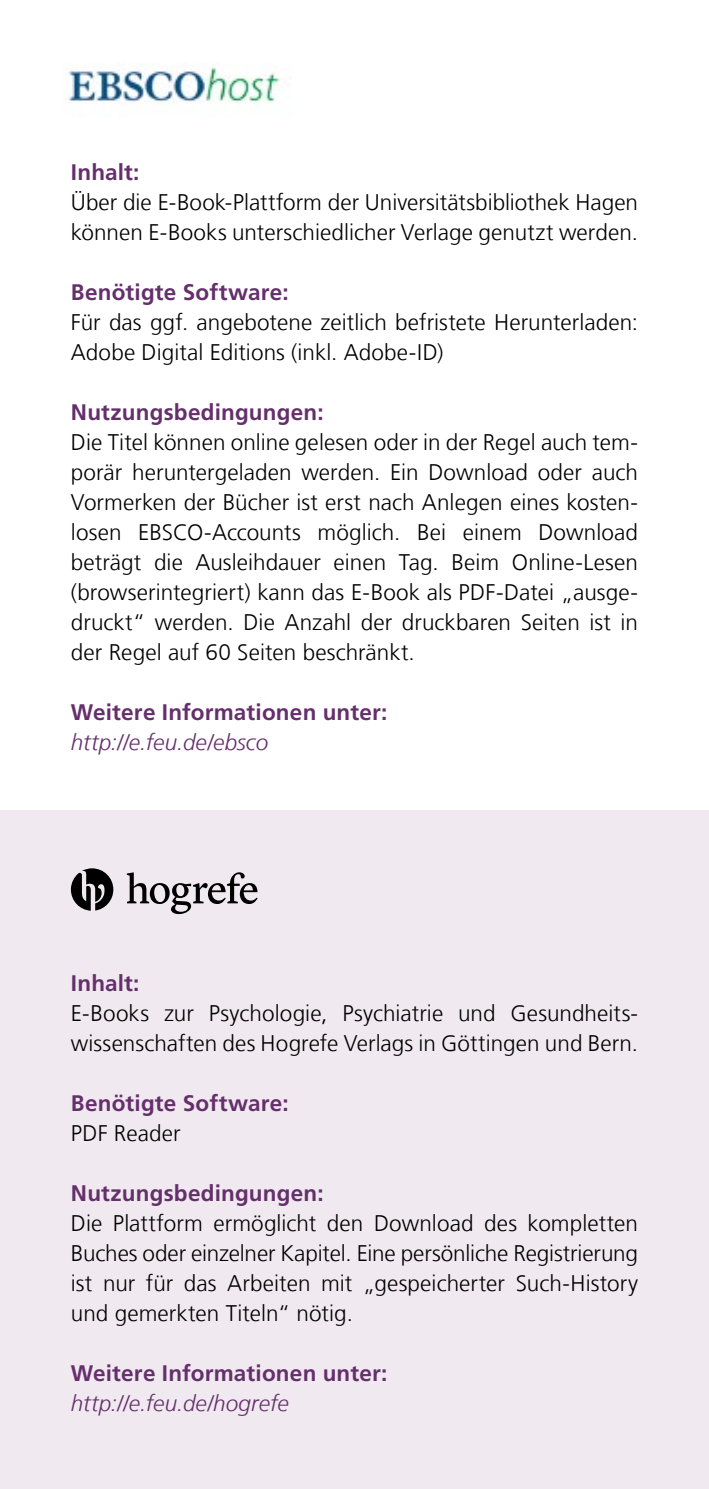
<style>
.page{position:relative;width:709px;height:1489px;background:#fff}
.page>*{position:absolute;margin:0;border:0;box-sizing:border-box;transform-origin:0 0}
.t1{font:300 22.5px/30px "Frutiger LT Com";letter-spacing:.005em;color:#000}
.t2{font:700 22.5px "Frutiger LT Com";letter-spacing:.01em;color:#652f6c}
.t3{font:italic 300 22.5px "Frutiger LT Com";letter-spacing:.005em;color:#652f6c}
</style>
<div class="page">
<div style="left:0;top:810px;width:709px;height:678px;background:#f0eaf0"></div>
<img style="left:68px;top:65px;width:213px;height:39px">
<svg style="left:71px;top:868px;width:42px;height:42px"></svg>
<svg style="left:127px;top:872px;width:130px;height:42px"></svg>
<p class="t2" style="left:71px;top:159px;width:70px">Inhalt:</p>
<p class="t1" style="left:71px;top:187px;width:568px">Über die E-Book-Plattform der Universitätsbibliothek Hagen können E-Books unterschiedlicher Verlage genutzt werden.</p>
<p class="t2" style="left:71px;top:279px;width:219px">Benötigte Software:</p>
<p class="t1" style="left:71px;top:307px;width:568px">Für das ggf. angebotene zeitlich befristete Herunterladen:<br>Adobe Digital Editions (inkl. Adobe-ID)</p>
<p class="t2" style="left:71px;top:399px;width:254px">Nutzungsbedingungen:</p>
<p class="t1" style="left:71px;top:427px;width:568px;text-align:justify">Die Titel können online gelesen oder in der Regel auch tem&shy;porär heruntergeladen werden. Ein Download oder auch Vormerken der Bücher ist erst nach Anlegen eines kosten&shy;losen EBSCO-Accounts möglich. Bei einem Download beträgt die Ausleihdauer einen Tag. Beim Online-Lesen (browserintegriert) kann das E-Book als PDF-Datei „ausge&shy;druckt“ werden. Die Anzahl der druckbaren Seiten ist in der Regel auf 60 Seiten beschränkt.</p>
<p class="t2" style="left:71px;top:699px;width:318px">Weitere Informationen unter:</p>
<p class="t3" style="left:71px;top:729px;width:199px">http://e.feu.de/ebsco</p>
<p class="t2" style="left:71px;top:969px;width:70px">Inhalt:</p>
<p class="t1" style="left:71px;top:997px;width:568px">E-Books zur Psychologie, Psychiatrie und Gesundheits&shy;wissenschaften des Hogrefe Verlags in Göttingen und Bern.</p>
<p class="t2" style="left:71px;top:1089px;width:219px">Benötigte Software:</p>
<p class="t1" style="left:71px;top:1117px;width:111px">PDF Reader</p>
<p class="t2" style="left:71px;top:1179px;width:254px">Nutzungsbedingungen:</p>
<p class="t1" style="left:71px;top:1207px;width:568px;text-align:justify">Die Plattform ermöglicht den Download des kompletten Buches oder einzelner Kapitel. Eine persönliche Registrierung ist nur für das Arbeiten mit „gespeicherter Such-History und gemerkten Titeln“ nötig.</p>
<p class="t2" style="left:71px;top:1359px;width:318px">Weitere Informationen unter:</p>
<p class="t3" style="left:71px;top:1389px;width:219px">http://e.feu.de/hogrefe</p>
</div>
